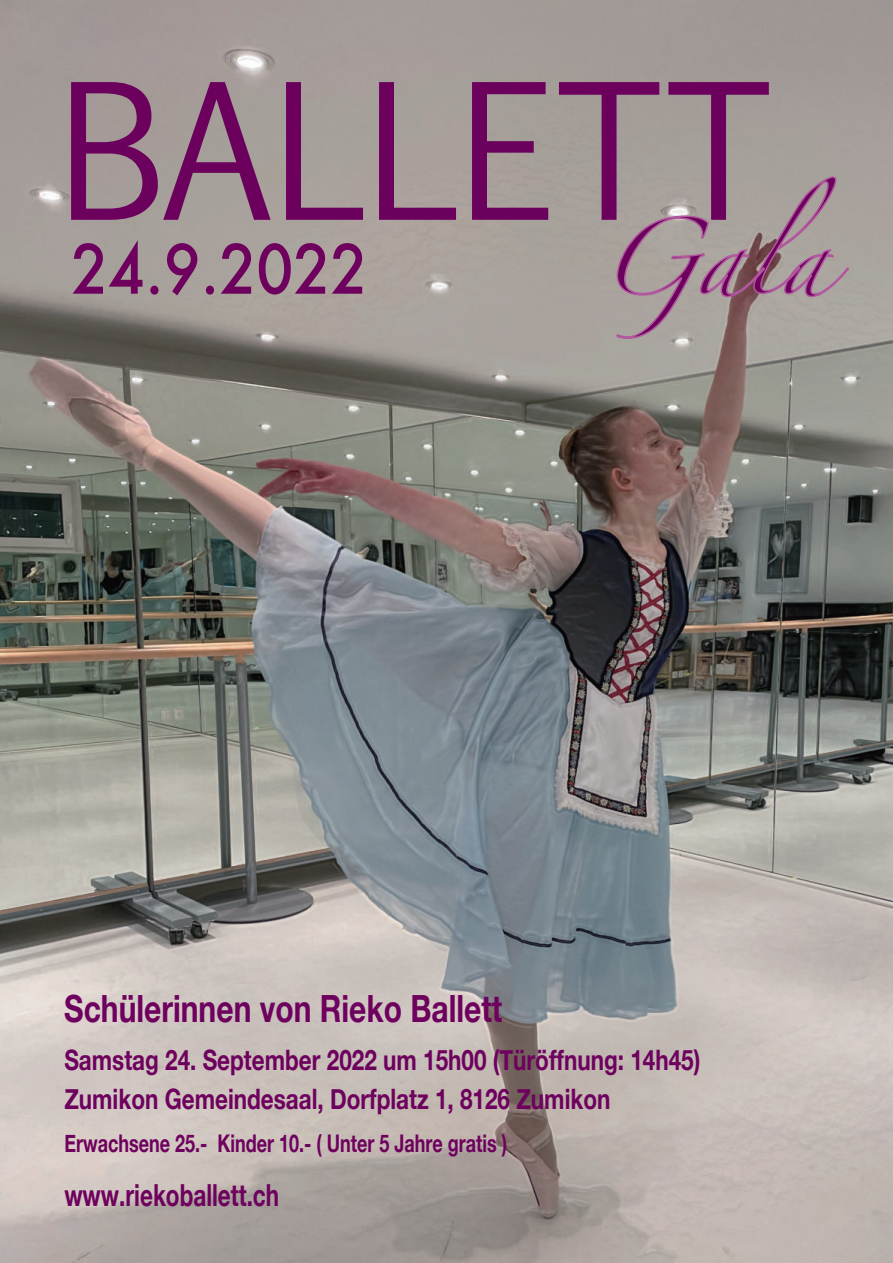
<style>
.page{position:relative;width:893px;height:1263px;background:#fff}
.page>*{position:absolute;margin:0;border:0;box-sizing:border-box;transform-origin:0 0}
.t1{font:69px "Zapfino";color:#6c015d}
.t2{font:500 66px "Futura";color:#6e015e;scale:.91 1}
.t3{font:700 37.5px "Helvetica Neue";color:#6e015e;scale:.8 1}
.t4{font:700 30.3px "Helvetica Neue";color:#6e015e;scale:.74 1}
.t5{font:700 28.2px/39px "Helvetica Neue";color:#6e015e;scale:.8 1}
.t6{font:700 24.3px "Helvetica Neue";color:#6e015e;scale:.74 1}
</style>
<div class="page">
<img style="left:0;top:0;width:893px;height:1263px">
<svg style="left:71px;top:82px;width:200px;height:138px;background:#906583"></svg>
<svg style="left:286px;top:82px;width:77px;height:138px;background:#97758a"></svg>
<svg style="left:379px;top:82px;width:77px;height:138px;background:#98758a"></svg>
<svg style="left:472px;top:82px;width:76px;height:138px;background:#8f6081"></svg>
<svg style="left:194px;top:560px;width:30px;height:33px"></svg>
<svg style="left:559px;top:82px;width:291px;height:258px;background:#a18e94"></svg>
<h2 class="t2" style="left:71px;top:232px;width:327px">24.9.2022</h2>
<h1 class="t1" style="left:598px;top:228px;width:239px">Gala</h1>
<h3 class="t3" style="left:64px;top:995px;width:549px">Schülerinnen von Rieko Ballett</h3>
<p class="t5" style="left:64px;top:1043px;width:796px">Samstag 24. September 2022 um 15h00 (Türöffnung: 14h45)<br>Zumikon Gemeindesaal, Dorfplatz 1, 8126 Zumikon</p>
<p class="t6" style="left:64px;top:1134px;width:600px">Erwachsene 25.- Kinder 10.- ( Unter 5 Jahre gratis )</p>
<p class="t4" style="left:64px;top:1183px;width:292px">www.riekoballett.ch</p>
</div>
